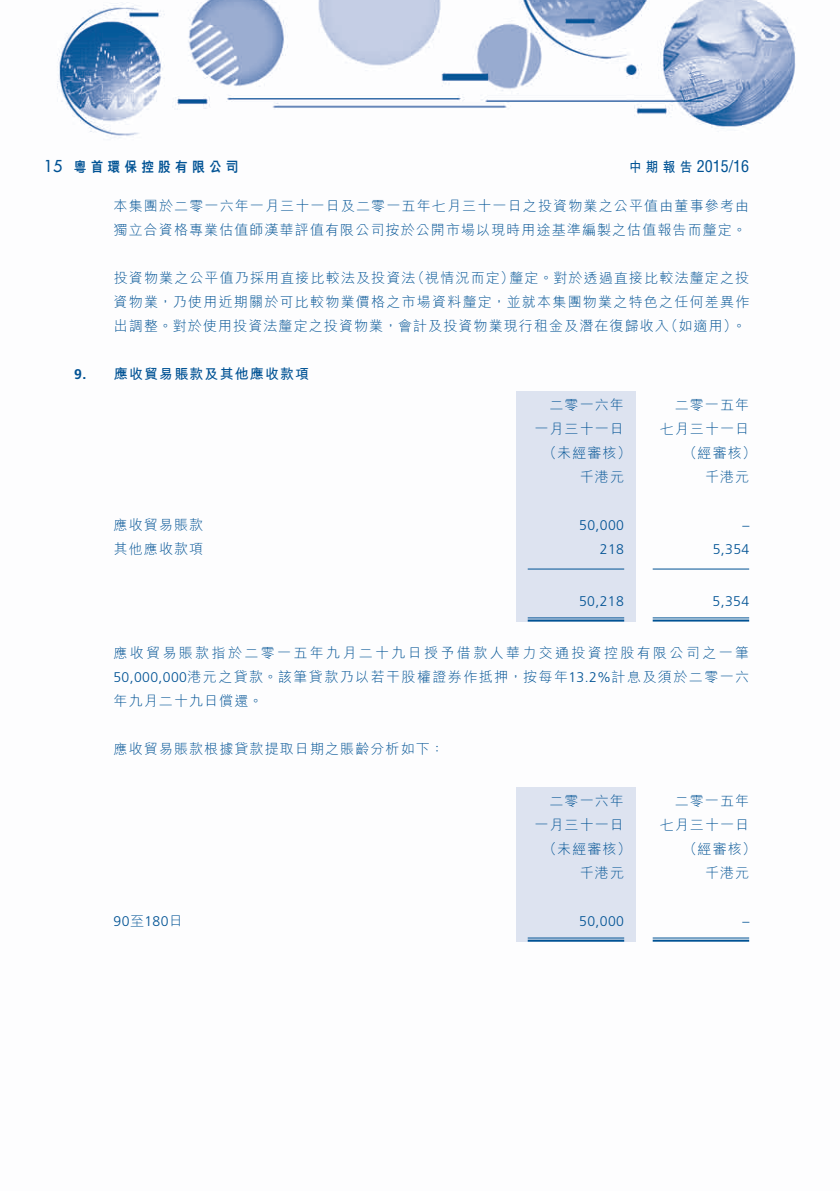
<style>
.page{position:relative;width:840px;height:1191px;background:#fff}
.page>*{position:absolute;margin:0;border:0;box-sizing:border-box;transform-origin:0 0}
.t1{font:condensed 16px "Helvetica LT Std";color:#005294}
.t2{font:500 16px "Futura Std";color:#005294}
.t3{font:300 14px/24px "M Hei HK";letter-spacing:.08em;color:#005294}
.t4{font:300 14px "Frutiger LT Std";letter-spacing:.03em;color:#005294}
.t5{font:700 14px "M Hei HK";letter-spacing:.08em;color:#005294}
.t6{font:800 14px "M Hei HK";letter-spacing:.34em;color:#005294;scale:.9 1}
.t7{font:700 14px "M Hei HK";letter-spacing:.08em;color:#005294;scale:.9 1}
.t8{font:700 14px "Frutiger LT Std";color:#005294}
.s1{font-family:"Frutiger LT Std"}
.s2{font-family:"M Hei HK"}
</style>
<div class="page">
<img style="left:57px;top:0;width:739px;height:942px">
<div style="left:516px;top:391px;width:119px;height:230px;background:#dde3f0"></div>
<hr style="left:527px;top:568px;width:97px;height:1px;background:#005294">
<hr style="left:652px;top:568px;width:96px;height:1px;background:#005294">
<hr style="left:527px;top:617px;width:97px;height:1px;background:#005294">
<hr style="left:527px;top:619px;width:97px;height:2px;background:#005294">
<hr style="left:652px;top:617px;width:96px;height:1px;background:#005294">
<hr style="left:652px;top:619px;width:96px;height:2px;background:#005294">
<div style="left:516px;top:787px;width:119px;height:154px;background:#dde3f0"></div>
<hr style="left:527px;top:937px;width:97px;height:1px;background:#005294">
<hr style="left:527px;top:939px;width:97px;height:2px;background:#005294">
<hr style="left:652px;top:937px;width:96px;height:1px;background:#005294">
<hr style="left:652px;top:939px;width:96px;height:2px;background:#005294">
<p class="t2" style="left:44px;top:156px;width:20px">15</p>
<p class="t6" style="left:74px;top:159px;width:184px">粵首環保控股有限公司</p>
<p class="t1" style="left:696px;top:156px;width:54px">2015/16</p>
<p class="t7" style="left:628px;top:157px;width:72px">中期報告</p>
<p class="t8" style="left:74px;top:366px;width:14px">9.</p>
<p class="t3" style="left:113px;top:193px;width:637px">本集團於二零一六年一月三十一日及二零一五年七月三十一日之投資物業之公平值由董事參考由獨立合資格專業估值師漢華評值有限公司按於公開市場以現時用途基準編製之估值報告而釐定。</p>
<p class="t3" style="left:509px;top:265px;width:241px">釐定。對於透過直接比較法釐定之投</p>
<p class="t3" style="left:410px;top:265px;width:105px">（視情況而定）</p>
<p class="t3" style="left:114px;top:265px;width:303px">投資物業之公平值乃採用直接比較法及投資法</p>
<p class="t3" style="left:113px;top:289px;width:637px">資物業，乃使用近期關於可比較物業價格之市場資料釐定，並就本集團物業之特色之任何差異作</p>
<p class="t3" style="left:731px;top:313px;width:15px">。</p>
<p class="t3" style="left:663px;top:313px;width:74px">（如適用(</p>
<p class="t3" style="left:114px;top:313px;width:556px">出調整。對於使用投資法釐定之投資物業，會計及投資物業現行租金及潛在復歸收入</p>
<p class="t5" style="left:114px;top:364px;width:197px">應收貿易賬款及其他應收款項</p>
<p class="t3" style="left:549px;top:392px;width:76px">二零一六年</p>
<p class="t3" style="left:674px;top:392px;width:76px">二零一五年</p>
<p class="t3" style="left:534px;top:416px;width:91px">一月三十一日</p>
<p class="t3" style="left:659px;top:416px;width:91px">七月三十一日</p>
<p class="t3" style="left:542px;top:440px;width:90px">（未經審核）</p>
<p class="t3" style="left:682px;top:440px;width:74px">（經審核(</p>
<p class="t3" style="left:579px;top:464px;width:46px">千港元</p>
<p class="t3" style="left:704px;top:464px;width:46px">千港元</p>
<p class="t3" style="left:114px;top:512px;width:91px">應收貿易賬款</p>
<p class="t3" style="left:114px;top:536px;width:91px">其他應收款項</p>
<p class="t4" style="left:579px;top:517px;width:46px">50,000</p>
<p class="t4" style="left:599px;top:541px;width:26px">218</p>
<p class="t4" style="left:742px;top:517px;width:8px">–</p>
<p class="t4" style="left:712px;top:541px;width:38px">5,354</p>
<p class="t4" style="left:578px;top:593px;width:46px">50,218</p>
<p class="t3" style="left:113px;top:640px;width:637px;text-align:justify">應收貿易賬款指於二零一五年九月二十九日授予借款人華力交通投資控股有限公司之一筆<span class="s1">50,000,000</span>港元之貸款。該筆貸款乃以若干股權證券作抵押，按每年<span class="s1">13.2%</span>計息及須於二零一六年九月二十九日償還。</p>
<p class="t3" style="left:113px;top:736px;width:332px">應收貿易賬款根據貸款提取日期之賬齡分析如下：</p>
<p class="t3" style="left:674px;top:788px;width:76px">二零一五年</p>
<p class="t4" style="left:712px;top:593px;width:38px">5,354</p>
<p class="t3" style="left:549px;top:788px;width:76px">二零一六年</p>
<p class="t4" style="left:114px;top:913px;width:71px">90<span class="s2">至</span>180<span class="s2">日</span></p>
<p class="t3" style="left:534px;top:812px;width:91px">一月三十一日</p>
<p class="t3" style="left:659px;top:812px;width:91px">七月三十一日</p>
<p class="t3" style="left:542px;top:836px;width:90px">（未經審核）</p>
<p class="t3" style="left:682px;top:836px;width:74px">（經審核(</p>
<p class="t3" style="left:579px;top:860px;width:46px">千港元</p>
<p class="t3" style="left:704px;top:860px;width:46px">千港元</p>
<p class="t4" style="left:579px;top:913px;width:46px">50,000</p>
<p class="t4" style="left:742px;top:913px;width:8px">–</p>
</div>
